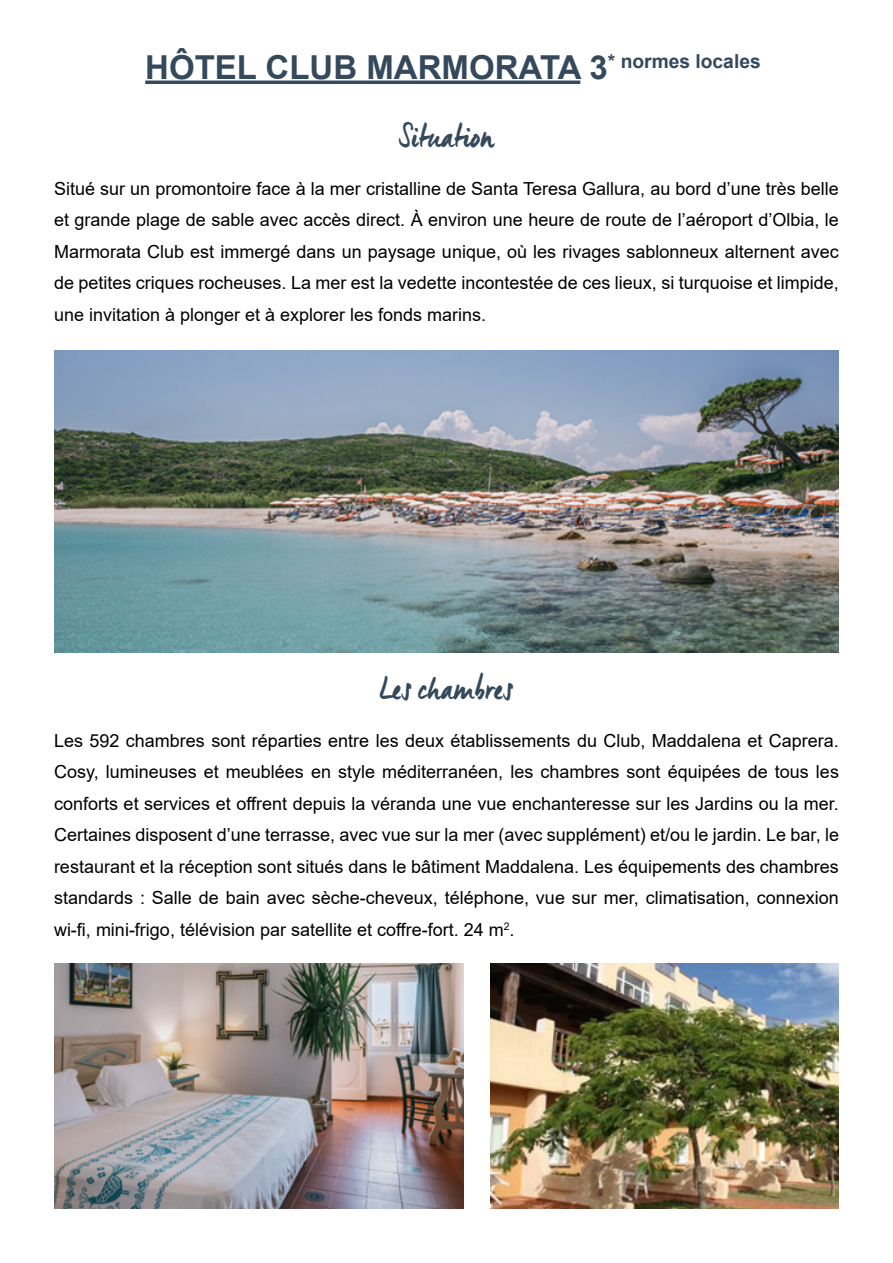
<style>
.page{position:relative;width:893px;height:1263px;background:#fff}
.page>*{position:absolute;margin:0;border:0;box-sizing:border-box;transform-origin:0 0}
.t1{font:700 33px "Arial";color:#34495c}
.t2{font:33px "Manus";color:#34495c}
.t3{font:18px/31.5px "Arial";color:#000001;text-align:justify}
</style>
<div class="page">
<hr style="left:145px;top:81px;width:435px;height:3px;background:#34495c">
<img style="left:54px;top:351px;width:785px;height:302px">
<img style="left:54px;top:964px;width:409px;height:245px">
<img style="left:490px;top:964px;width:349px;height:245px">
<p class="t1" style="left:145px;top:44px;width:617px">HÔTEL CLUB MARMORATA 3<sup>*</sup> <sup>normes</sup> <sup>locales</sup></p>
<p class="t2" style="left:399px;top:116px;width:97px">Situation</p>
<p class="t3" style="left:54px;top:173px;width:786px">Situé sur un promontoire face à la mer cristalline de Santa Teresa Gallura, au bord d’une très belle et grande plage de sable avec accès direct. À environ une heure de route de l’aéroport d’Olbia, le Marmorata Club est immergé dans un paysage unique, où les rivages sablonneux alternent avec de petites criques rocheuses. La mer est la vedette incontestée de ces lieux, si turquoise et limpide, une invitation à plonger et à explorer les fonds marins.</p>
<p class="t2" style="left:380px;top:668px;width:135px">Les chambres</p>
<p class="t3" style="left:54px;top:724px;width:786px">Les 592 chambres sont réparties entre les deux établissements du Club, Maddalena et Caprera.<br>Cosy, lumineuses et meublées en style méditerranéen, les chambres sont équipées de tous les conforts et services et offrent depuis la véranda une vue enchanteresse sur les Jardins ou la mer.<br>Certaines disposent d’une terrasse, avec vue sur la mer (avec supplément) et/ou le jardin. Le bar, le restaurant et la réception sont situés dans le bâtiment Maddalena. Les équipements des chambres standards : Salle de bain avec sèche-cheveux, téléphone, vue sur mer, climatisation, connexion wi-fi, mini-frigo, télévision par satellite et coffre-fort. 24 m<sup>2</sup>.</p>
</div>
